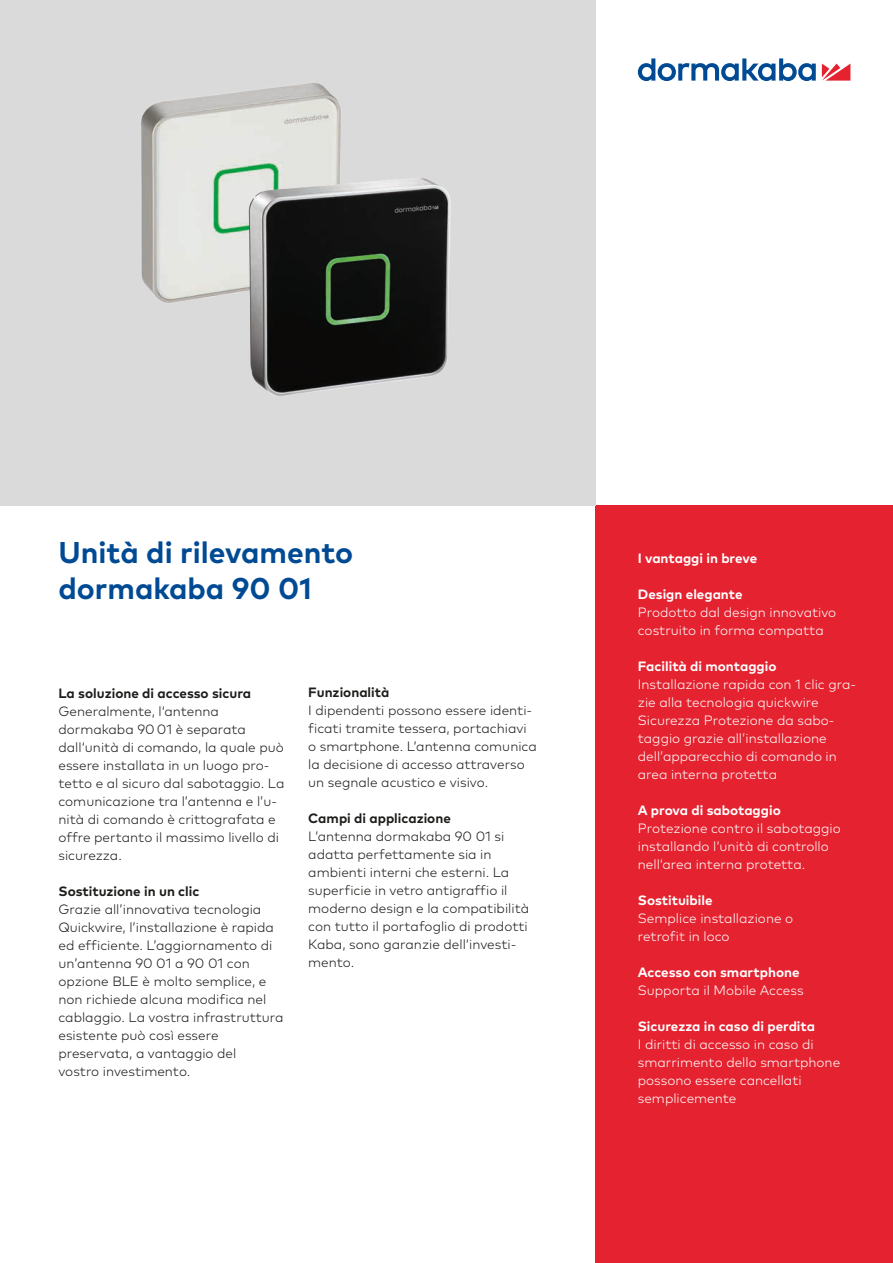
<style>
.page{position:relative;width:893px;height:1263px;background:#fff}
.page>*{position:absolute;margin:0;border:0;box-sizing:border-box;transform-origin:0 0}
.t1{font:700 30px/36px "Mark Pro";color:#004a94}
.t2{font:300 13.5px/18px "Mark Pro";color:#1d1d1b}
.t3{font:300 13.5px/18px "Mark Pro";color:#fff}
.t4{font:700 13.5px "Mark Pro";color:#fff}
.t5{font:700 13.5px "Mark Pro";color:#1d1d1b}
</style>
<div class="page">
<svg style="left:822px;top:64px;width:28px;height:17px"></svg>
<svg style="left:638px;top:58px;width:178px;height:23px"></svg>
<div style="left:595px;top:505px;width:298px;height:758px;background:#e52330"></div>
<div style="left:0;top:0;width:595px;height:505px;background:#dadada"></div>
<img style="left:141px;top:83px;width:200px;height:216px">
<img style="left:159px;top:109px;width:292px;height:287px">
<h1 class="t1" style="left:58px;top:531px;width:296px">Unità di rilevamento dormakaba 90 01</h1>
<p class="t4" style="left:638px;top:547px;width:121px">I vantaggi in breve</p>
<p class="t4" style="left:638px;top:583px;width:106px">Design elegante</p>
<p class="t3" style="left:638px;top:602px;width:200px">Prodotto dal design innovativo costruito in forma compatta</p>
<p class="t4" style="left:638px;top:655px;width:140px">Facilità di montaggio</p>
<p class="t3" style="left:638px;top:674px;width:220px">Installazione rapida con 1 clic gra&shy;zie alla tecnologia quickwire<br>Sicurezza Protezione da sabo&shy;taggio grazie all’installazione dell’apparecchio di comando in area interna protetta</p>
<p class="t4" style="left:638px;top:799px;width:144px">A prova di sabotaggio</p>
<p class="t3" style="left:638px;top:818px;width:204px">Protezione contro il sabotaggio installando l‘unità di controllo nell‘area interna protetta.</p>
<p class="t4" style="left:638px;top:889px;width:76px">Sostituibile</p>
<p class="t3" style="left:638px;top:908px;width:157px">Semplice installazione o retrofit in loco</p>
<p class="t4" style="left:638px;top:961px;width:163px">Accesso con smartphone</p>
<p class="t3" style="left:638px;top:980px;width:167px">Supporta il Mobile Access</p>
<p class="t4" style="left:638px;top:1015px;width:179px">Sicurezza in caso di perdita</p>
<p class="t3" style="left:638px;top:1034px;width:204px">I diritti di accesso in caso di smarrimento dello smartphone possono essere cancellati semplicemente</p>
<p class="t5" style="left:308px;top:682px;width:83px">Funzionalità</p>
<p class="t2" style="left:308px;top:701px;width:230px">I dipendenti possono essere identi&shy;ficati tramite tessera, portachiavi o smartphone. L‘antenna comunica la decisione di accesso attraverso un segnale acustico e visivo.</p>
<p class="t5" style="left:308px;top:808px;width:144px">Campi di applicazione</p>
<p class="t2" style="left:308px;top:827px;width:222px">L‘antenna dormakaba 90 01 si adatta perfettamente sia in ambienti interni che esterni. La superficie in vetro antigraffio il moderno design e la compatibilità con tutto il portafoglio di prodotti<br>Kaba, sono garanzie dell‘investi&shy;mento.</p>
<p class="t5" style="left:58px;top:682px;width:194px">La soluzione di accesso sicura</p>
<p class="t2" style="left:58px;top:701px;width:227px">Generalmente, l‘antenna dormakaba 90 01 è separata dall‘unità di comando, la quale può essere installata in un luogo pro&shy;tetto e al sicuro dal sabotaggio. La comunicazione tra l’antenna e l’u&shy;nità di comando è crittografata e offre pertanto il massimo livello di sicurezza.</p>
<p class="t5" style="left:58px;top:880px;width:142px">Sostituzione in un clic</p>
<p class="t2" style="left:58px;top:899px;width:227px">Grazie all’innovativa tecnologia<br>Quickwire, l’installazione è rapida ed efficiente. L’aggiornamento di un’antenna 90 01 a 90 01 con opzione BLE è molto semplice, e non richiede alcuna modifica nel cablaggio. La vostra infrastruttura esistente può così essere preservata, a vantaggio del<br>vostro investimento.</p>
</div>
